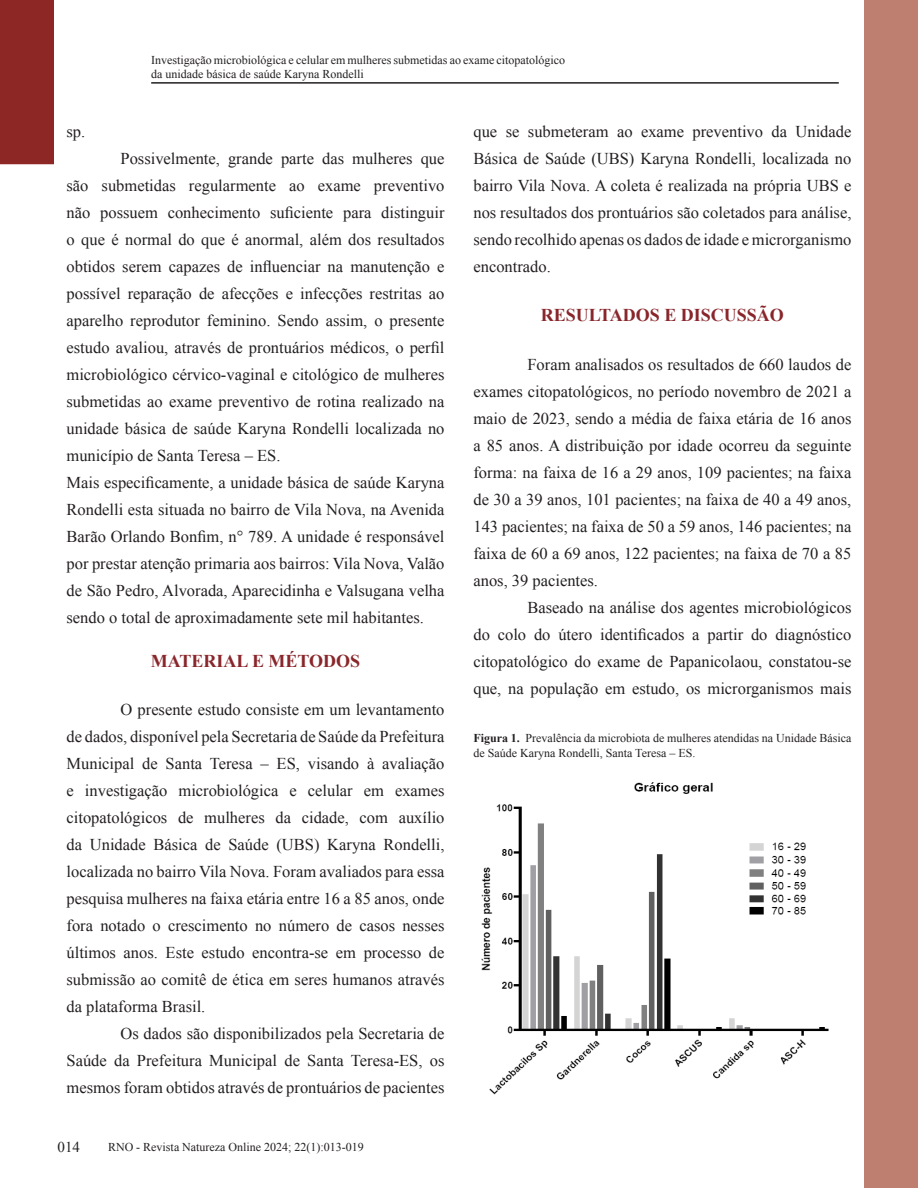
<style>
.page{position:relative;width:918px;height:1188px;background:#fff}
.page>*{position:absolute;margin:0;border:0;box-sizing:border-box;transform-origin:0 0}
.t1{font:700 18px "Times New Roman";color:#89262b}
.t2{font:16.5px/27px "Times New Roman";color:#231f20;text-align:justify}
.t3{font:15px "Times New Roman";color:#231f20}
.t4{font:12px/14.4px "Times New Roman";color:#231f20}
.s1{font-weight:700}
</style>
<div class="page">
<div style="left:1px;top:1px;width:52px;height:163px;background:#8d2725"></div>
<div style="left:0;top:0;width:54px;height:164px;border:2px solid #8d2725"></div>
<div style="left:865px;top:1px;width:52px;height:1186px;background:#be7f71"></div>
<div style="left:864px;top:0;width:54px;height:1188px;border:2px solid #be7f71"></div>
<hr style="left:151px;top:82px;width:688px;height:2px;background:#231f20">
<img style="left:481px;top:782px;width:348px;height:313px">
<p class="t4" style="left:151px;top:52px;width:416px">Investigação microbiológica e celular em mulheres submetidas ao exame citopatológico da unidade básica de saúde Karyna Rondelli</p>
<p class="t2" style="left:67px;top:118px;width:20px">sp.</p>
<p class="t2" style="left:67px;top:145px;width:380px;text-indent:54px">Possivelmente, grande parte das mulheres que são submetidas regularmente ao exame preventivo não possuem conhecimento suficiente para distinguir o que é normal do que é anormal, além dos resultados obtidos serem capazes de influenciar na manutenção e possível reparação de afecções e infecções restritas ao aparelho reprodutor feminino. Sendo assim, o presente estudo avaliou, através de prontuários médicos, o perfil microbiológico cérvico-vaginal e citológico de mulheres submetidas ao exame preventivo de rotina realizado na unidade básica de saúde Karyna Rondelli localizada no município de Santa Teresa – ES.</p>
<p class="t2" style="left:67px;top:469px;width:380px">Mais especificamente, a unidade básica de saúde Karyna Rondelli esta situada no bairro de Vila Nova, na Avenida Barão Orlando Bonfim, n° 789. A unidade é responsável por prestar atenção primaria aos bairros: Vila Nova, Valão de São Pedro, Alvorada, Aparecidinha e Valsugana velha sendo o total de aproximadamente sete mil habitantes.</p>
<p class="t1" style="left:151px;top:648px;width:211px">MATERIAL E MÉTODOS</p>
<p class="t2" style="left:67px;top:696px;width:380px;text-indent:54px">O presente estudo consiste em um levantamento de dados, disponível pela Secretaria de Saúde da Prefeitura Municipal de Santa Teresa – ES, visando à avaliação e investigação microbiológica e celular em exames citopatológicos de mulheres da cidade, com auxílio da Unidade Básica de Saúde (UBS) Karyna Rondelli, localizada no bairro Vila Nova. Foram avaliados para essa pesquisa mulheres na faixa etária entre 16 a 85 anos, onde fora notado o crescimento no número de casos nesses últimos anos. Este estudo encontra-se em processo de submissão ao comitê de ética em seres humanos através da plataforma Brasil.</p>
<p class="t2" style="left:67px;top:1020px;width:380px;text-indent:54px">Os dados são disponibilizados pela Secretaria de Saúde da Prefeitura Municipal de Santa Teresa-ES, os mesmos foram obtidos através de prontuários de pacientes</p>
<p class="t3" style="left:58px;top:1137px;width:24px">014</p>
<p class="t4" style="left:108px;top:1139px;width:257px">RNO - Revista Natureza Online 2024; 22(1):013-019</p>
<p class="t2" style="left:473px;top:118px;width:380px">que se submeteram ao exame preventivo da Unidade Básica de Saúde (UBS) Karyna Rondelli, localizada no bairro Vila Nova. A coleta é realizada na própria UBS e nos resultados dos prontuários são coletados para análise, sendo recolhido apenas os dados de idade e microrganismo encontrado.</p>
<p class="t1" style="left:541px;top:303px;width:245px">RESULTADOS E DISCUSSÃO</p>
<p class="t2" style="left:473px;top:350px;width:380px;text-indent:54px">Foram analisados os resultados de 660 laudos de exames citopatológicos, no período novembro de 2021 a maio de 2023, sendo a média de faixa etária de 16 anos a 85 anos. A distribuição por idade ocorreu da seguinte forma: na faixa de 16 a 29 anos, 109 pacientes; na faixa de 30 a 39 anos, 101 pacientes; na faixa de 40 a 49 anos, 143 pacientes; na faixa de 50 a 59 anos, 146 pacientes; na faixa de 60 a 69 anos, 122 pacientes; na faixa de 70 a 85 anos, 39 pacientes.</p>
<p class="t2" style="left:473px;top:593px;width:380px;text-indent:54px">Baseado na análise dos agentes microbiológicos do colo do útero identificados a partir do diagnóstico citopatológico do exame de Papanicolaou, constatou-se que, na população em estudo, os microrganismos mais</p>
<p class="t4" style="left:473px;top:731px;width:380px"><span class="s1">Figura 1.</span> Prevalência da microbiota de mulheres atendidas na Unidade Básica de Saúde Karyna Rondelli, Santa Teresa – ES.</p>
</div>
